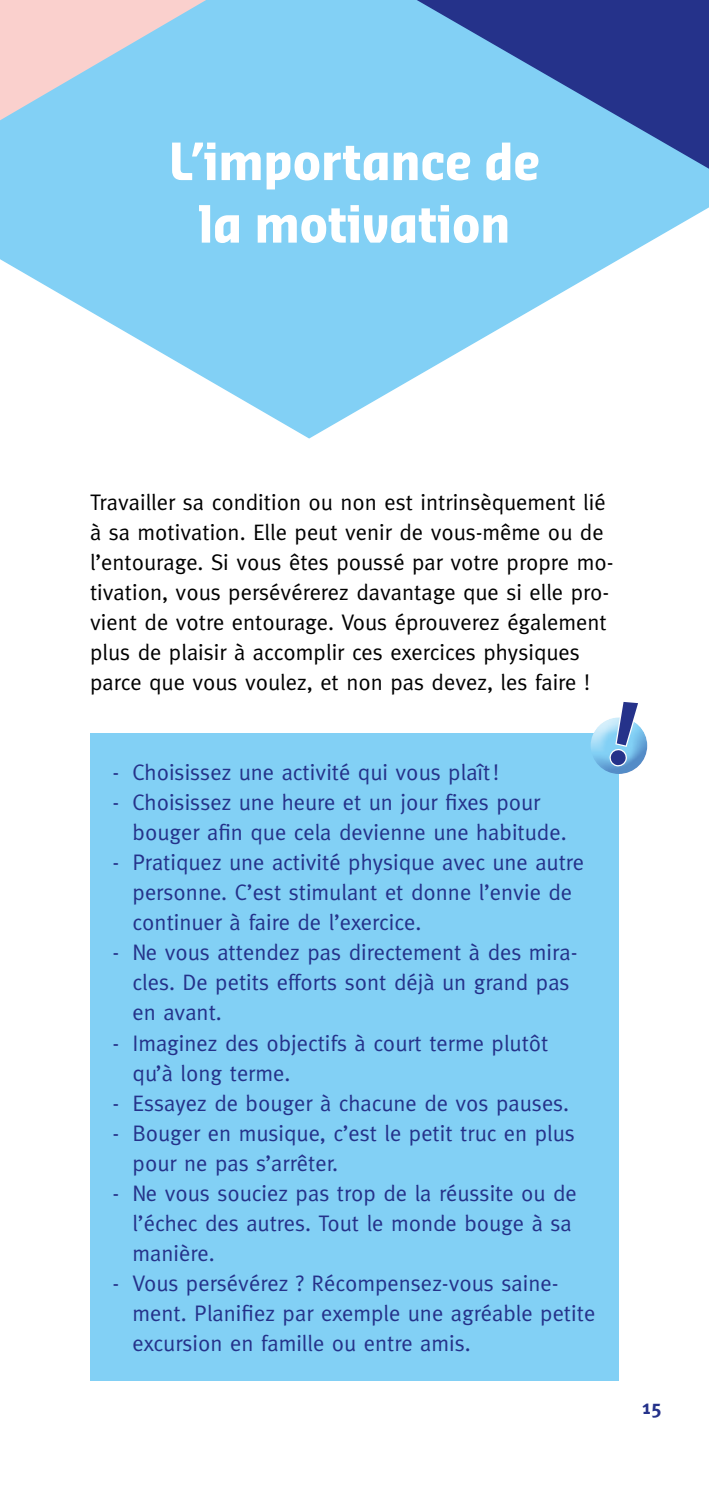
<style>
.page{position:relative;width:709px;height:1489px;background:#fff}
.page>*{position:absolute;margin:0;border:0;box-sizing:border-box;transform-origin:0 0}
.t1{font:700 50px/62.5px "Sansa Con Pro";color:#fff;text-align:center}
.t2{font:22.5px/30px "Meta";color:#25328a}
.t3{font:22.5px/30px "Meta";color:#000}
.t4{font:700 20px "Meta";color:#25328a}
</style>
<div class="page">
<svg style="left:0;top:189px;width:709px;height:249px;fill:#82d0f5"></svg>
<svg style="left:311px;top:0;width:398px;height:189px;background:#639cd2"></svg>
<svg style="left:0;top:0;width:311px;height:228px;background:#97d0ed"></svg>
<div style="left:90px;top:733px;width:529px;height:647px;background:#82d0f5"></div>
<div style="left:587px;top:723px;width:60px;height:52px;background:#25328a;opacity:.41"></div>
<svg style="left:607px;top:717px;width:34px;height:51px"></svg>
<h1 class="t1" style="left:169px;top:130px;width:373px">L’importance de la motivation</h1>
<p class="t3" style="left:90px;top:487px;width:525px">Travailler sa condition ou non est intrinsèquement lié à sa motivation. Elle peut venir de vous-même ou de l’entourage. Si vous êtes poussé par votre propre mo&shy;tivation, vous persévérerez davantage que si elle pro&shy;vient de votre entourage. Vous éprouverez également plus de plaisir à accomplir ces exercices physiques parce que vous voulez, et non pas devez, les faire !</p>
<p class="t2" style="left:112px;top:757px;width:388px">- Choisissez une activité qui vous plaît!</p>
<p class="t2" style="left:133px;top:787px;width:435px;text-indent:-20px">- Choisissez une heure et un jour fixes pour bouger afin que cela devienne une habitude.</p>
<p class="t2" style="left:133px;top:847px;width:453px;text-indent:-20px">- Pratiquez une activité physique avec une autre personne. C’est stimulant et donne l’envie de continuer à faire de l’exercice.</p>
<p class="t2" style="left:133px;top:937px;width:446px;text-indent:-20px">- Ne vous attendez pas directement à des mira&shy;cles. De petits efforts sont déjà un grand pas en avant.</p>
<p class="t2" style="left:133px;top:1027px;width:417px;text-indent:-20px">- Imaginez des objectifs à court terme plutôt qu’à long terme.</p>
<p class="t2" style="left:113px;top:1087px;width:458px">- Essayez de bouger à chacune de vos pauses.</p>
<p class="t2" style="left:133px;top:1117px;width:444px;text-indent:-20px">- Bouger en musique, c’est le petit truc en plus pour ne pas s’arrêter.</p>
<p class="t2" style="left:133px;top:1177px;width:446px;text-indent:-20px">- Ne vous souciez pas trop de la réussite ou de l’échec des autres. Tout le monde bouge à sa manière.</p>
<p class="t2" style="left:133px;top:1267px;width:464px;text-indent:-20px">- Vous persévérez ? Récompensez-vous saine&shy;ment. Planifiez par exemple une agréable petite excursion en famille ou entre amis.</p>
<p class="t4" style="left:642px;top:1395px;width:21px">15</p>
</div>
